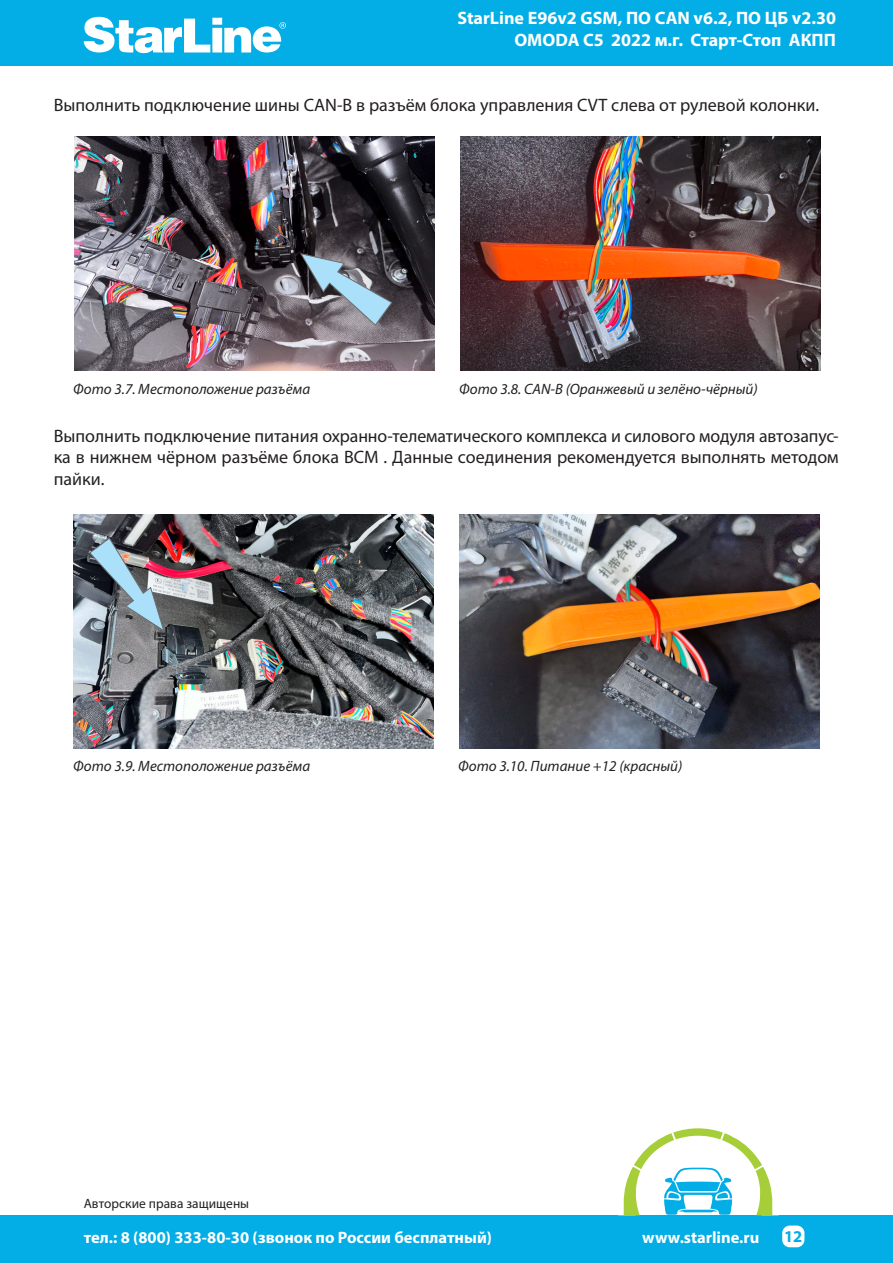
<style>
.page{position:relative;width:893px;height:1263px;background:#fff}
.page>*{position:absolute;margin:0;border:0;box-sizing:border-box;transform-origin:0 0}
.Основной_текст{font:18px/21.6px "Myriad Pro";color:#231f20;text-align:justify}
.t1{font:700 18px/21.6px "Myriad Pro";color:#fff;text-align:right}
.t2{font:700 16.5px "Myriad Pro";color:#fff}
.t3{font:700 16.5px "Myriad Pro";color:#03ade5}
.t4{font:italic 15px "Myriad Pro";color:#231f20}
.t5{font:13.5px "Myriad Pro";color:#231f20}
</style>
<div class="page">
<div style="left:0;top:0;width:893px;height:65px;background:#03ade5"></div>
<svg style="left:84px;top:17px;width:202px;height:36px"></svg>
<div style="left:0;top:1215px;width:893px;height:48px;background:#03ade5"></div>
<div style="left:782px;top:1225px;width:22px;height:22px;background:#fff;border-radius:8px"></div>
<svg style="left:623px;top:1128px;width:150px;height:87px"></svg>
<img style="left:74px;top:136px;width:361px;height:234px">
<img style="left:74px;top:514px;width:360px;height:235px">
<img style="left:89px;top:537px;width:76px;height:95px">
<img style="left:459px;top:514px;width:361px;height:235px">
<img style="left:460px;top:136px;width:361px;height:234px">
<svg style="left:299px;top:253px;width:94px;height:73px;background:#77818c"></svg>
<p class="t1" style="left:457px;top:7px;width:380px">StarLine E96v2 GSM, ПО CAN v6.2, ПО ЦБ v2.30<br>OMODA C5 2022 м.г. Старт-Стоп АКПП</p>
<p class="Основной_текст" style="left:54px;top:93px;width:767px">Выполнить подключение шины CAN-B в разъём блока управления CVT слева от рулевой колонки.</p>
<p class="t4" style="left:73px;top:379px;width:238px">Фото 3.7. Местоположение разъёма</p>
<p class="Основной_текст" style="left:54px;top:424px;width:786px">Выполнить подключение питания охранно-телематического комплекса и силового модуля автозапус&shy;ка в нижнем чёрном разъёме блока BCM . Данные соединения рекомендуется выполнять методом пайки.</p>
<p class="t4" style="left:459px;top:379px;width:300px">Фото 3.8. CAN-B (Оранжевый и зелёно-чёрный)</p>
<p class="t4" style="left:73px;top:756px;width:238px">Фото 3.9. Местоположение разъёма</p>
<p class="t4" style="left:458px;top:757px;width:226px">Фото 3.10. Питание +12 (красный)</p>
<p class="t5" style="left:84px;top:1195px;width:167px">Авторские права защищены</p>
<p class="t2" style="left:84px;top:1226px;width:410px">тел.: 8 (800) 333-80-30 (звонок по России бесплатный)</p>
<p class="t2" style="left:642px;top:1226px;width:119px">www.starline.ru</p>
<p class="t3" style="left:784px;top:1226px;width:20px">12</p>
</div>
